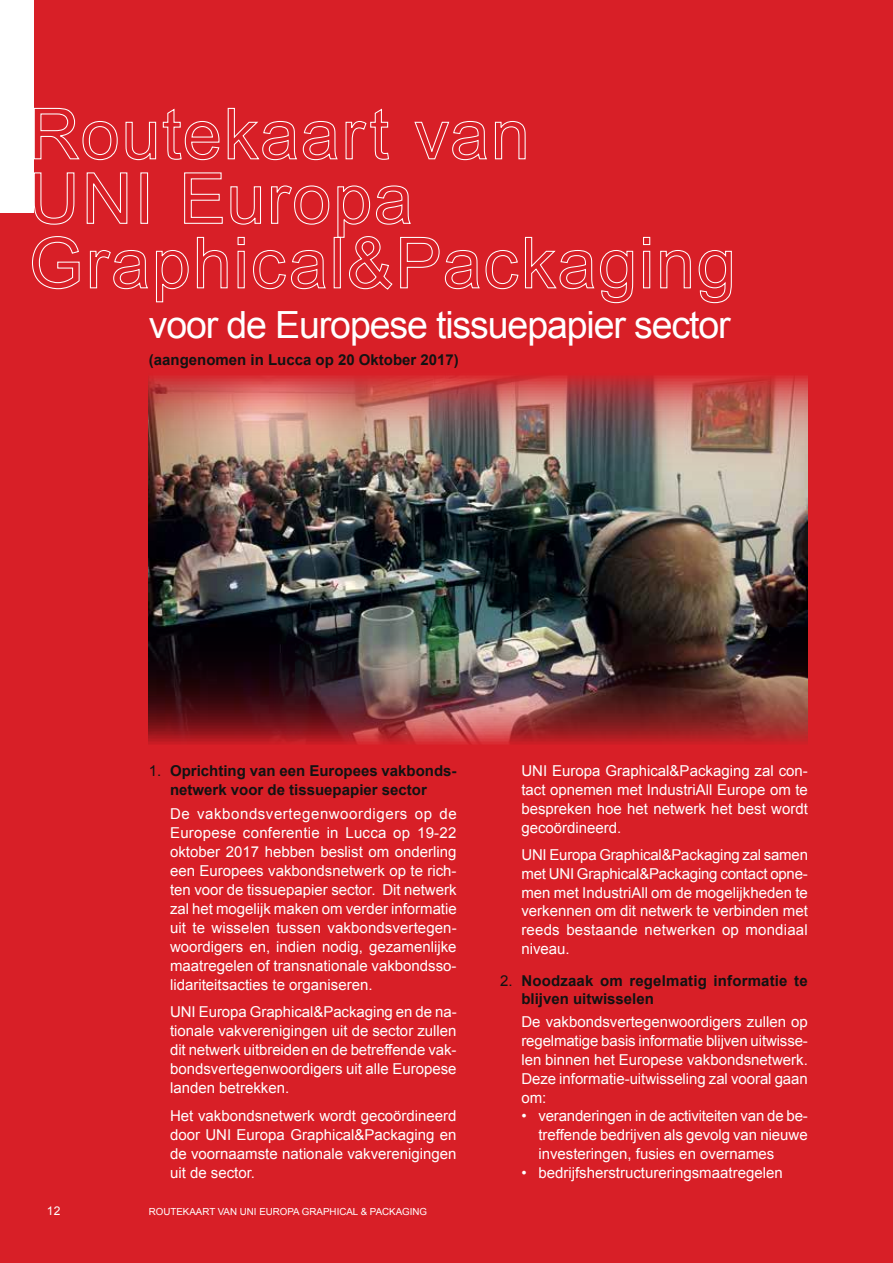
<style>
.page{position:relative;width:893px;height:1263px;background:#d81f27}
.page>*{position:absolute;margin:0;border:0;box-sizing:border-box;transform-origin:0 0}
.t1{font:37.5px "Arial";letter-spacing:-.03em;color:#fff}
.t2{font:15px/19px "Arial";color:#fff;text-align:justify}
.t3{font:700 15px/18.8px "Arial";color:#121212}
.t4{font:12px "Arial";color:#fff}
.t5{font:9.75px "Arial";color:#fff}
.s1{font-weight:400}
</style>
<div class="page">
<div style="left:0;top:0;width:34px;height:213px;background:#fff"></div>
<img style="left:149px;top:375px;width:659px;height:369px">
<svg style="left:34px;top:107px;width:84px;height:54px"></svg>
<svg style="left:125px;top:108px;width:95px;height:53px"></svg>
<svg style="left:227px;top:107px;width:111px;height:54px"></svg>
<svg style="left:345px;top:108px;width:44px;height:52px"></svg>
<svg style="left:414px;top:121px;width:73px;height:40px"></svg>
<svg style="left:494px;top:121px;width:32px;height:39px"></svg>
<svg style="left:34px;top:172px;width:41px;height:53px"></svg>
<svg style="left:86px;top:172px;width:42px;height:52px"></svg>
<div style="left:140px;top:172px;width:8px;height:52px;border:1px solid #fff"></div>
<svg style="left:184px;top:172px;width:39px;height:52px"></svg>
<svg style="left:230px;top:186px;width:31px;height:39px"></svg>
<svg style="left:271px;top:185px;width:59px;height:40px"></svg>
<svg style="left:32px;top:236px;width:48px;height:54px"></svg>
<svg style="left:89px;top:250px;width:59px;height:40px"></svg>
<svg style="left:156px;top:250px;width:33px;height:53px"></svg>
<svg style="left:196px;top:236px;width:32px;height:53px"></svg>
<svg style="left:237px;top:236px;width:8px;height:53px"></svg>
<svg style="left:253px;top:250px;width:73px;height:40px"></svg>
<svg style="left:337px;top:185px;width:297px;height:119px"></svg>
<svg style="left:643px;top:236px;width:8px;height:53px"></svg>
<svg style="left:660px;top:250px;width:31px;height:39px"></svg>
<svg style="left:698px;top:250px;width:34px;height:54px"></svg>
<h1 class="t1" style="left:149px;top:301px;width:583px">voor de Europese tissuepapier sector</h1>
<p class="t3" style="left:149px;top:351px;width:312px">(aangenomen in Lucca op 20 Oktober 2017)</p>
<p class="t4" style="left:47px;top:1202px;width:15px">12</p>
<p class="t3" style="left:149px;top:762px;width:309px;text-align:center"><span class="s1">1.</span> Oprichting van een Europees vakbonds&shy;netwerk voor de tissuepapier sector</p>
<p class="t2" style="left:170px;top:804px;width:288px">De vakbondsvertegenwoordigers op de Europese conferentie in Lucca op 19-22 oktober 2017 hebben beslist om onderling een Europees vakbondsnetwerk op te rich&shy;ten voor de tissuepapier sector. Dit netwerk zal het mogelijk maken om verder informatie uit te wisselen tussen vakbondsvertegen&shy;woordigers en, indien nodig, gezamenlijke maatregelen of transnationale vakbondsso&shy;lidariteitsacties te organiseren.</p>
<p class="t2" style="left:170px;top:1003px;width:288px">UNI Europa Graphical&amp;Packaging en de na&shy;tionale vakverenigingen uit de sector zullen dit netwerk uitbreiden en de betreffende vak&shy;bondsvertegenwoordigers uit alle Europese landen betrekken.</p>
<p class="t2" style="left:170px;top:1106px;width:288px">Het vakbondsnetwerk wordt gecoördineerd door UNI Europa Graphical&amp;Packaging en de voornaamste nationale vakverenigingen uit de sector.</p>
<p class="t5" style="left:149px;top:1205px;width:280px">ROUTEKAART VAN UNI EUROPA GRAPHICAL &amp; PACKAGING</p>
<p class="t2" style="left:521px;top:762px;width:288px">UNI Europa Graphical&amp;Packaging zal con&shy;tact opnemen met IndustriAll Europe om te bespreken hoe het netwerk het best wordt gecoördineerd.</p>
<p class="t2" style="left:521px;top:845px;width:288px">UNI Europa Graphical&amp;Packaging zal samen met UNI Graphical&amp;Packaging contact opne&shy;men met IndustriAll om de mogelijkheden te verkennen om dit netwerk te verbinden met reeds bestaande netwerken op mondiaal niveau.</p>
<p class="t3" style="left:521px;top:971px;width:288px;text-indent:-21px"><span class="s1">2.</span> Noodzaak om regelmatig informatie te blijven uitwisselen</p>
<p class="t2" style="left:521px;top:1013px;width:288px">De vakbondsvertegenwoordigers zullen op regelmatige basis informatie blijven uitwisse&shy;len binnen het Europese vakbondsnetwerk.<br>Deze informatie-uitwisseling zal vooral gaan om:</p>
<p class="t2" style="left:538px;top:1107px;width:271px;text-indent:-17px">• veranderingen in de activiteiten van de be&shy;treffende bedrijven als gevolg van nieuwe investeringen, fusies en overnames</p>
<p class="t2" style="left:521px;top:1163px;width:263px">• bedrijfsherstructureringsmaatregelen</p>
</div>
